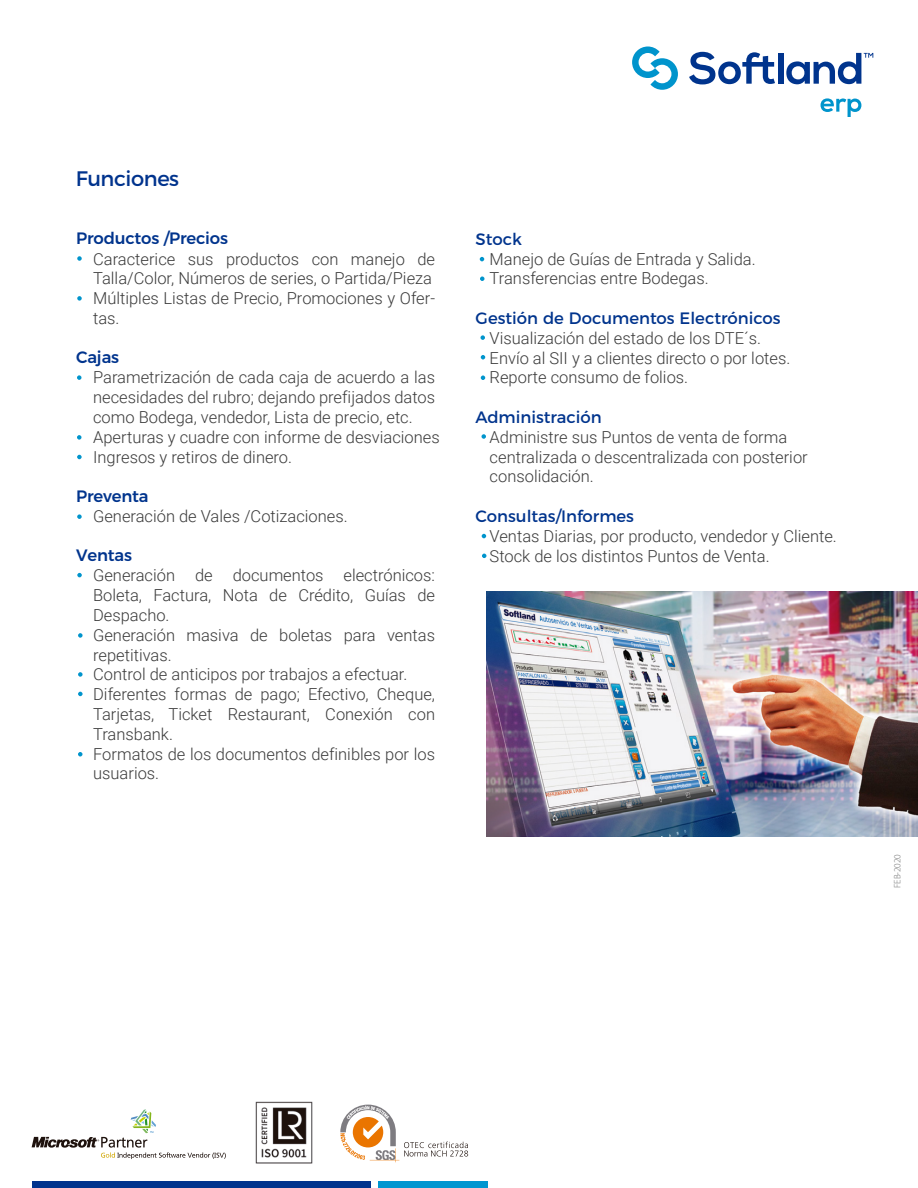
<style>
.page{position:relative;width:918px;height:1188px;background:#fff}
.page>*{position:absolute;margin:0;border:0;box-sizing:border-box;transform-origin:0 0}
.t1{font:21px "Montserrat";letter-spacing:-.02em;color:#00338d}
.t2{font:300 16.5px/19.8px "Roboto";color:#3a3a3a}
.t3{font:16.5px "Montserrat";color:#00348d}
.t4{font:500 16.5px "Montserrat";letter-spacing:-.01em;color:#00348d}
.t5{font:300 9.3px "Myriad Pro";letter-spacing:-.01em;color:#6c6d6d}
</style>
<div class="page">
<svg style="left:821px;top:98px;width:40px;height:19px"></svg>
<svg style="left:689px;top:52px;width:86px;height:32px"></svg>
<div style="left:778px;top:53px;width:5px;height:31px;background:#00348d"></div>
<svg style="left:786px;top:53px;width:87px;height:31px"></svg>
<svg style="left:632px;top:46px;width:46px;height:44px"></svg>
<div style="left:32px;top:1182px;width:339px;height:6px;background:#00338d"></div>
<div style="left:378px;top:1182px;width:110px;height:6px;background:#0096d0"></div>
<img style="left:255px;top:1101px;width:58px;height:63px">
<svg style="left:32px;top:1109px;width:194px;height:50px"></svg>
<svg style="left:340px;top:1105px;width:128px;height:57px"></svg>
<img style="left:486px;top:592px;width:432px;height:244px">
<svg style="left:77px;top:256px;width:5px;height:5px"></svg>
<svg style="left:77px;top:296px;width:5px;height:5px"></svg>
<svg style="left:77px;top:375px;width:5px;height:5px"></svg>
<svg style="left:77px;top:435px;width:5px;height:5px"></svg>
<svg style="left:77px;top:455px;width:5px;height:4px"></svg>
<svg style="left:77px;top:514px;width:5px;height:5px"></svg>
<svg style="left:77px;top:573px;width:5px;height:4px"></svg>
<svg style="left:78px;top:633px;width:5px;height:5px"></svg>
<svg style="left:78px;top:692px;width:5px;height:4px"></svg>
<svg style="left:78px;top:672px;width:5px;height:5px"></svg>
<svg style="left:78px;top:752px;width:4px;height:5px"></svg>
<svg style="left:480px;top:257px;width:4px;height:4px"></svg>
<svg style="left:480px;top:277px;width:4px;height:4px"></svg>
<svg style="left:481px;top:335px;width:4px;height:5px"></svg>
<svg style="left:481px;top:355px;width:4px;height:5px"></svg>
<svg style="left:481px;top:376px;width:4px;height:4px"></svg>
<svg style="left:481px;top:434px;width:5px;height:5px"></svg>
<svg style="left:482px;top:534px;width:4px;height:4px"></svg>
<svg style="left:482px;top:554px;width:4px;height:4px"></svg>
<p class="t1" style="left:76px;top:162px;width:105px">Funciones</p>
<p class="t4" style="left:76px;top:225px;width:153px">Productos /Precios</p>
<p class="t2" style="left:93px;top:248px;width:343px">Caracterice sus productos con manejo de Talla/Color, Números de series, o Partida/Pieza Múltiples Listas de Precio, Promociones y Ofer&shy;tas.</p>
<p class="t4" style="left:76px;top:344px;width:44px">Cajas</p>
<p class="t2" style="left:93px;top:367px;width:348px">Parametrización de cada caja de acuerdo a las necesidades del rubro; dejando prefijados datos como Bodega, vendedor, Lista de precio, etc.<br>Aperturas y cuadre con informe de desviaciones Ingresos y retiros de dinero.</p>
<p class="t4" style="left:76px;top:483px;width:74px">Preventa</p>
<p class="t2" style="left:93px;top:506px;width:256px">Generación de Vales /Cotizaciones.</p>
<p class="t4" style="left:76px;top:542px;width:57px">Ventas</p>
<p class="t2" style="left:93px;top:565px;width:343px">Generación de documentos electrónicos:<br>Boleta, Factura, Nota de Crédito, Guías de<br>Despacho.<br>Generación masiva de boletas para ventas repetitivas.<br>Control de anticipos por trabajos a efectuar.<br>Diferentes formas de pago; Efectivo, Cheque,<br>Tarjetas, Ticket Restaurant, Conexión con<br>Transbank.<br>Formatos de los documentos definibles por los usuarios.</p>
<p class="t3" style="left:476px;top:226px;width:48px">Stock</p>
<p class="t2" style="left:490px;top:248px;width:268px">Manejo de Guías de Entrada y Salida.<br>Transferencias entre Bodegas.</p>
<p class="t3" style="left:476px;top:305px;width:306px">Gestión de Documentos Electrónicos</p>
<p class="t2" style="left:490px;top:328px;width:302px">Visualización del estado de los DTE´s.<br>Envío al SII y a clientes directo o por lotes.<br>Reporte consumo de folios.</p>
<p class="t3" style="left:476px;top:404px;width:128px">Administración</p>
<p class="t2" style="left:490px;top:427px;width:320px">Administre sus Puntos de venta de forma centralizada o descentralizada con posterior consolidación.</p>
<p class="t3" style="left:476px;top:503px;width:160px">Consultas/Informes</p>
<p class="t2" style="left:490px;top:526px;width:349px">Ventas Diarias, por producto, vendedor y Cliente.<br>Stock de los distintos Puntos de Venta.</p>
<p class="t5" style="left:892px;top:888px;width:35px;rotate:-90deg">FEB-2020</p>
</div>
